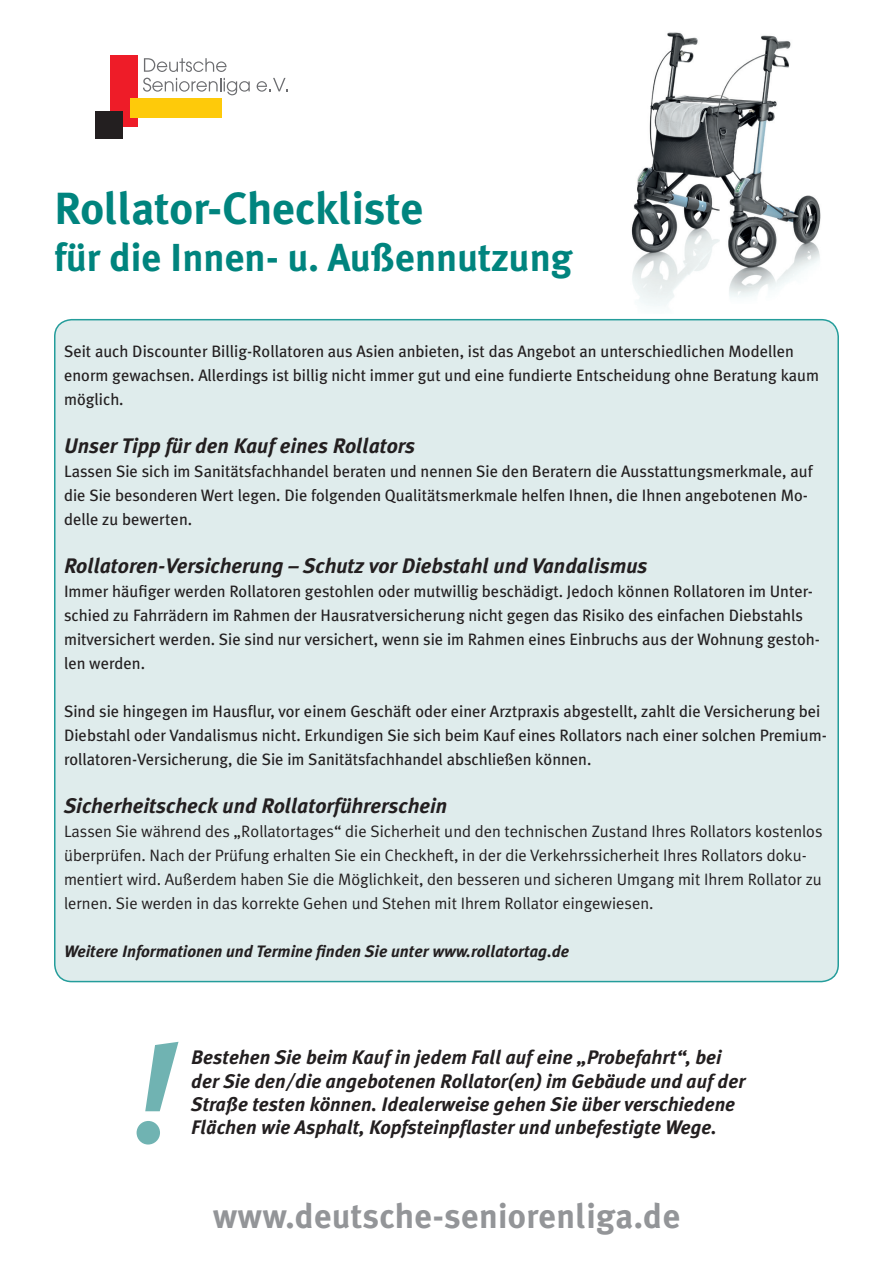
<style>
.page{position:relative;width:893px;height:1263px;background:#fff}
.page>*{position:absolute;margin:0;border:0;box-sizing:border-box;transform-origin:0 0}
.t1{font:700 45px "Meta Plus";color:#00847e}
.t2{font:700 39px "Meta Plus";color:#00847e}
.t3{font:700 34.5px "Meta Plus";letter-spacing:.01em;color:#939598}
.t4{font:italic 700 21px "Meta Plus";color:#231f20}
.t5{font:italic 700 19.5px/23.4px "Meta Plus";color:#231f20}
.t6{font:16.5px/24px "Meta Plus";color:#231f20}
.t7{font:16.5px/24px "Meta Plus Normal";color:#231f20}
.t8{font:italic 700 16.5px "Meta Plus";color:#231f20}
</style>
<div class="page">
<div style="left:55px;top:320px;width:783px;height:661px;background:#dfecec;border-radius:17px"></div>
<div style="left:110px;top:55px;width:28px;height:72px;background:#ee1c28"></div>
<div style="left:130px;top:98px;width:92px;height:20px;background:#feca0a"></div>
<div style="left:95px;top:112px;width:27px;height:27px;background:#231f20"></div>
<svg style="left:143px;top:78px;width:107px;height:17px"></svg>
<svg style="left:257px;top:78px;width:31px;height:14px"></svg>
<svg style="left:144px;top:58px;width:83px;height:14px"></svg>
<svg style="left:137px;top:1042px;width:41px;height:102px"></svg>
<img style="left:631px;top:32px;width:190px;height:274px">
<h1 class="t1" style="left:54px;top:183px;width:371px">Rollator-Checkliste</h1>
<h2 class="t2" style="left:54px;top:235px;width:520px">für die Innen- u. Außennutzung</h2>
<p class="t6" style="left:64px;top:339px;width:757px">Seit auch Discounter Billig-Rollatoren aus Asien anbieten, ist das Angebot an unterschiedlichen Modellen enorm gewachsen. Allerdings ist billig nicht immer gut und eine fundierte Entscheidung ohne Beratung kaum möglich.</p>
<p class="t4" style="left:64px;top:434px;width:353px">Unser Tipp für den Kauf eines Rollators</p>
<p class="t6" style="left:64px;top:459px;width:750px">Lassen Sie sich im Sanitätsfachhandel beraten und nennen Sie den Beratern die Ausstattungsmerkmale, auf die Sie besonderen Wert legen. Die folgenden Qualitätsmerkmale helfen Ihnen, die Ihnen angebotenen Mo&shy;delle zu bewerten.</p>
<p class="t4" style="left:64px;top:554px;width:585px">Rollatoren-Versicherung – Schutz vor Diebstahl und Vandalismus</p>
<p class="t6" style="left:64px;top:579px;width:758px">Immer häufiger werden Rollatoren gestohlen oder mutwillig beschädigt. Jedoch können Rollatoren im Unter&shy;schied zu Fahrrädern im Rahmen der Hausratversicherung nicht gegen das Risiko des einfachen Diebstahls mitversichert werden. Sie sind nur versichert, wenn sie im Rahmen eines Einbruchs aus der Wohnung gestoh&shy;len werden.</p>
<p class="t6" style="left:64px;top:699px;width:764px">Sind sie hingegen im Hausflur, vor einem Geschäft oder einer Arztpraxis abgestellt, zahlt die Versicherung bei<br>Diebstahl oder Vandalismus nicht. Erkundigen Sie sich beim Kauf eines Rollators nach einer solchen Premium&shy;rollatoren-Versicherung, die Sie im Sanitätsfachhandel abschließen können.</p>
<p class="t4" style="left:64px;top:794px;width:385px">Sicherheitscheck und Rollatorführerschein</p>
<p class="t7" style="left:64px;top:819px;width:760px">Lassen Sie während des „Rollatortages“ die Sicherheit und den technischen Zustand Ihres Rollators kostenlos überprüfen. Nach der Prüfung erhalten Sie ein Checkheft, in der die Verkehrssicherheit Ihres Rollators doku&shy;mentiert wird. Außerdem haben Sie die Möglichkeit, den besseren und sicheren Umgang mit Ihrem Rollator zu lernen. Sie werden in das korrekte Gehen und Stehen mit Ihrem Rollator eingewiesen.</p>
<p class="t8" style="left:64px;top:942px;width:507px">Weitere Informationen und Termine finden Sie unter www.rollatortag.de</p>
<p class="t5" style="left:191px;top:1045px;width:555px">Bestehen Sie beim Kauf in jedem Fall auf eine „Probefahrt“, bei der Sie den/die angebotenen Rollator(en) im Gebäude und auf der Straße testen können. Idealerweise gehen Sie über verschiedene Flächen wie Asphalt, Kopfsteinpflaster und unbefestigte Wege.</p>
<h3 class="t3" style="left:213px;top:1196px;width:469px">www.deutsche-seniorenliga.de</h3>
</div>
